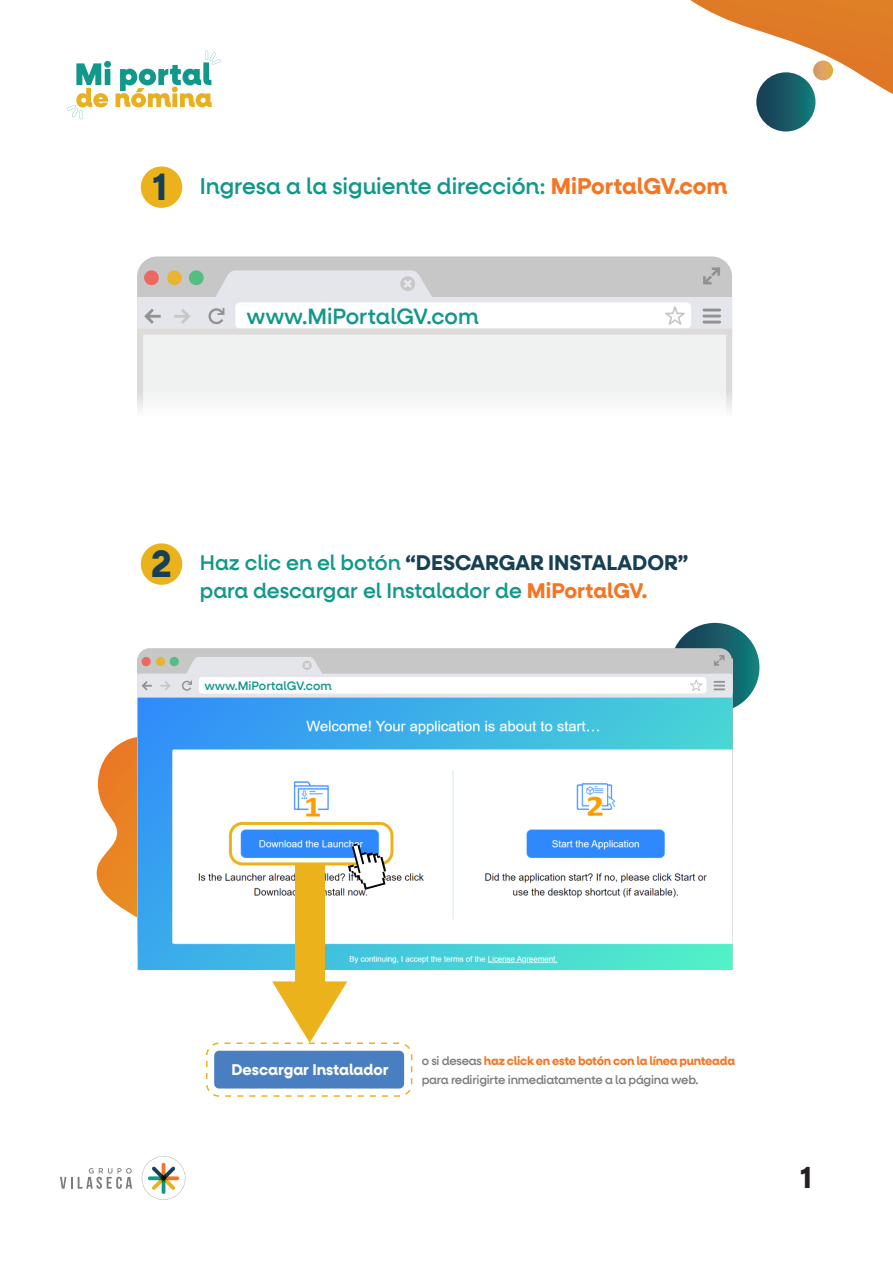
<style>
.page{position:relative;width:893px;height:1263px;background:#fff}
.page>*{position:absolute;margin:0;border:0;box-sizing:border-box;transform-origin:0 0}
.t1{font:700 30px "Neulis Alt";color:#231f20}
.t2{font:500 22.5px "Neulis Alt";color:#12978b}
.t3{font:500 21.9px "Neulis Alt";color:#12978b}
.t4{font:500 21px/27.2px "Neulis Alt";color:#12978b;text-align:center}
.t5{font:700 15.3px "Neulis Alt";color:#fff}
.t6{font:500 12px/18.1px "Neulis Alt";letter-spacing:-.02em;color:#7d7c7b}
.t7{font:500 12px "Neulis Alt";color:#12978b}
.s1{font-weight:700;font-size:37.5px;color:#174054}
.s2{font-weight:700;color:#f57523}
.s3{font-weight:700;color:#174054}
</style>
<div class="page">
<svg style="left:96px;top:737px;width:41px;height:181px"></svg>
<svg style="left:140px;top:1154px;width:47px;height:48px"></svg>
<svg style="left:142px;top:1156px;width:43px;height:44px"></svg>
<svg style="left:60px;top:1168px;width:72px;height:21px"></svg>
<svg style="left:756px;top:72px;width:59px;height:60px"></svg>
<svg style="left:670px;top:623px;width:89px;height:89px"></svg>
<svg style="left:690px;top:0;width:203px;height:94px"></svg>
<div style="left:137px;top:256px;width:595px;height:232px;background:#c8c7c7;border-radius:20px"></div>
<svg style="left:137px;top:267px;width:595px;height:62px"></svg>
<svg style="left:137px;top:329px;width:595px;height:33px;fill:#f0f1f1"></svg>
<div style="left:119px;top:362px;width:632px;height:126px;background:linear-gradient(to right,#fafafa,#fafbfb)"></div>
<div style="left:141px;top:166px;width:41px;height:42px;background:#ebb21c;border-radius:50%"></div>
<div style="left:141px;top:543px;width:41px;height:42px;background:#ebb21c;border-radius:50%"></div>
<img style="left:137px;top:697px;width:595px;height:272px">
<svg style="left:137px;top:648px;width:595px;height:49px"></svg>
<div style="left:229px;top:822px;width:164px;height:43px;border:3px solid #ebb21c;border-radius:12px"></div>
<div style="left:295px;top:864px;width:30px;height:132px;background:#ebb21c"></div>
<svg style="left:272px;top:981px;width:75px;height:61px"></svg>
<div style="left:206px;top:1042px;width:206px;height:55px;border:2px dashed #ebb21c;border-radius:12px"></div>
<div style="left:214px;top:1051px;width:190px;height:37px;background:#497fc1;border-radius:5px"></div>
<img style="left:347px;top:844px;width:40px;height:46px">
<svg style="left:67px;top:50px;width:154px;height:69px"></svg>
<h2 class="t2" style="left:153px;top:173px;width:576px"><span class="s1">1</span> Ingresa a la siguiente dirección: <span class="s2">MiPortalGV.com</span></h2>
<h3 class="t3" style="left:246px;top:303px;width:233px">www.MiPortalGV.com</h3>
<h3 class="t4" style="left:151px;top:550px;width:539px"><span class="s1">2</span> Haz clic en el botón <span class="s3">“DESCARGAR INSTALADOR” </span>para descargar el Instalador de <span class="s2">MiPortalGV.</span></h3>
<p class="t7" style="left:204px;top:679px;width:129px">www.MiPortalGV.com</p>
<p class="t5" style="left:231px;top:1061px;width:159px">Descargar Instalador</p>
<p class="t6" style="left:422px;top:1052px;width:315px">o si deseas <span class="s2">haz click en este botón con la línea punteada </span>para redirigirte inmediatamente a la página web.</p>
<h1 class="t1" style="left:800px;top:1159px;width:13px">1</h1>
</div>
